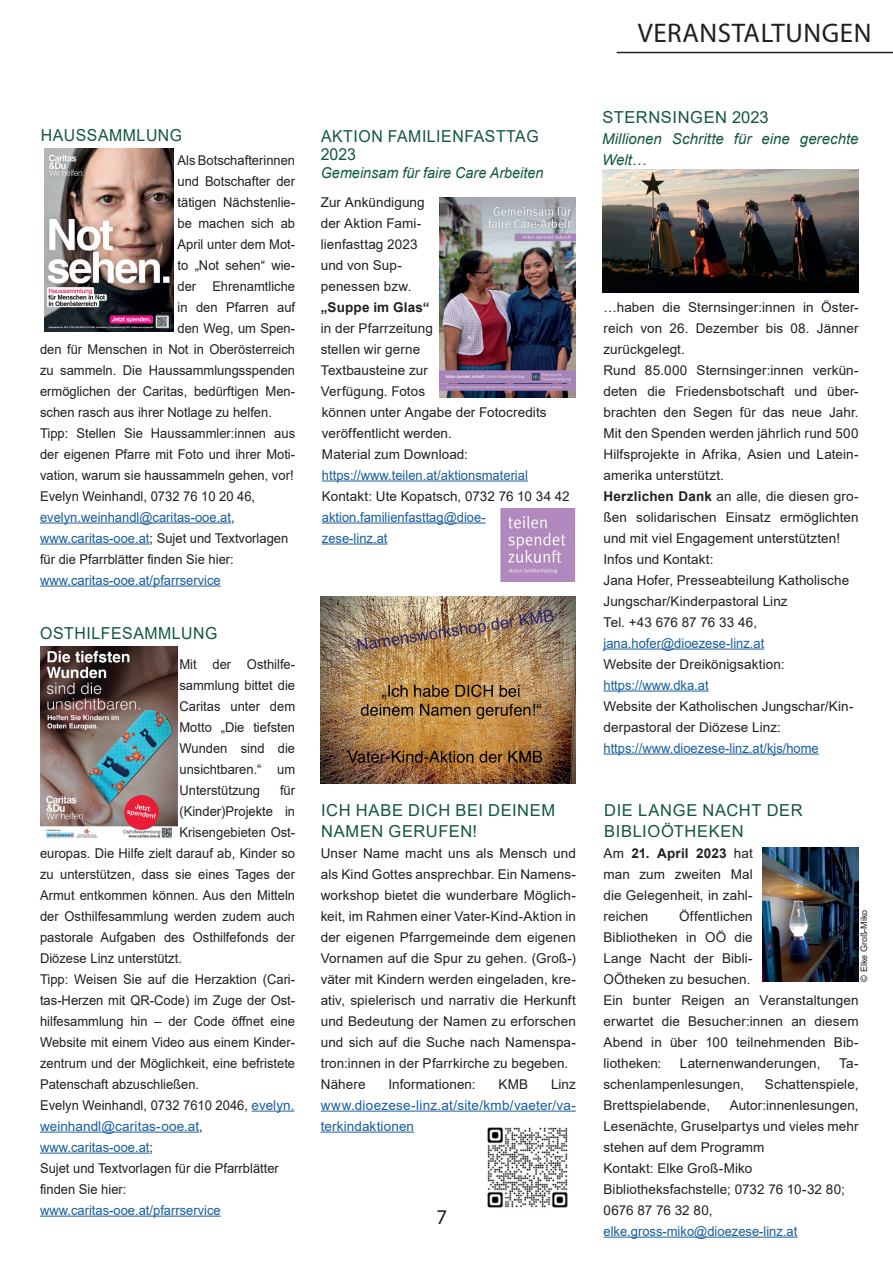
<style>
.page{position:relative;width:893px;height:1263px;background:#fff}
.page>*{position:absolute;margin:0;border:0;box-sizing:border-box;transform-origin:0 0}
.t1{font:27px "Myriad Pro";letter-spacing:.02em;color:#231f20}
.t2{font:21px "Myriad Pro";color:#231f20}
.t3{font:16.5px/21px "Arial";letter-spacing:.035em;color:#125742}
.t4{font:16.5px/18px "Arial";letter-spacing:.035em;color:#125742;scale:.96 1}
.t5{font:italic 15px/21px "Arial";color:#125742}
.t6{font:italic 15px "Arial";color:#125742;scale:.96 1}
.t7{font:13.5px/21px "Arial";letter-spacing:.005em;color:#231f20}
.t8{font:13.5px/21px "Arial";letter-spacing:.005em;color:#231f20;text-align:justify;scale:.96 1}
.t9{font:13.5px/21px "Arial";color:#175d9e;scale:.96 1}
.t10{font:13.5px/21px "Arial";color:#175d9e}
.t11{font:700 13.5px "Arial";letter-spacing:.015em;color:#231f20}
.t12{font:9px "Arial";color:#231f20}
.s1{color:#175d9e}
.s2{font-weight:700}
</style>
<div class="page">
<hr style="left:321px;top:1110px;width:255px;height:1px;background:#175d9e">
<hr style="left:321px;top:1131px;width:93px;height:1px;background:#175d9e">
<img style="left:487px;top:1127px;width:81px;height:81px">
<img style="left:320px;top:596px;width:256px;height:187px">
<hr style="left:603px;top:1236px;width:194px;height:1px;background:#175d9e">
<img style="left:762px;top:848px;width:97px;height:133px">
<hr style="left:617px;top:52px;width:276px;height:1px;background:#231f20">
<img style="left:500px;top:508px;width:76px;height:74px">
<img style="left:602px;top:170px;width:257px;height:122px">
<img style="left:45px;top:149px;width:129px;height:183px">
<img style="left:40px;top:647px;width:138px;height:191px">
<hr style="left:252px;top:1110px;width:42px;height:1px;background:#175d9e">
<hr style="left:40px;top:1131px;width:159px;height:1px;background:#175d9e">
<hr style="left:40px;top:1152px;width:110px;height:1px;background:#175d9e">
<hr style="left:40px;top:1215px;width:181px;height:1px;background:#175d9e">
<hr style="left:40px;top:522px;width:191px;height:1px;background:#175d9e">
<hr style="left:40px;top:543px;width:110px;height:1px;background:#175d9e">
<hr style="left:40px;top:585px;width:181px;height:1px;background:#175d9e">
<hr style="left:603px;top:648px;width:161px;height:1px;background:#175d9e">
<hr style="left:603px;top:690px;width:106px;height:1px;background:#175d9e">
<hr style="left:603px;top:753px;width:216px;height:1px;background:#175d9e">
<img style="left:440px;top:197px;width:136px;height:200px">
<hr style="left:322px;top:480px;width:206px;height:1px;background:#175d9e">
<hr style="left:322px;top:522px;width:164px;height:1px;background:#175d9e">
<hr style="left:322px;top:543px;width:65px;height:1px;background:#175d9e">
<h1 class="t1" style="left:638px;top:16px;width:235px">VERANSTALTUNGEN</h1>
<p class="t4" style="left:41px;top:126px;width:149px">HAUSSAMMLUNG</p>
<p class="t8" style="left:178px;top:149px;width:124px">Als Botschafterinnen und Botschafter der tätigen Nächstenlie&shy;be machen sich ab April unter dem Mot&shy;to „Not sehen“ wie&shy;der Ehrenamtliche in den Pfarren auf den Weg, um Spen-</p>
<p class="t8" style="left:40px;top:338px;width:267px;text-align:left">den für Menschen in Not in Oberösterreich zu sammeln. Die Haussammlungsspenden ermöglichen der Caritas, bedürftigen Men&shy;schen rasch aus ihrer Notlage zu helfen.<br>Tipp: Stellen Sie Haussammler:innen aus der eigenen Pfarre mit Foto und ihrer Moti&shy;vation, warum sie haussammeln gehen, vor!<br>Evelyn Weinhandl, 0732 76 10 20 46, <span class="s1">evelyn.weinhandl@caritas-ooe.at</span>, <span class="s1">www.caritas-ooe.at</span>; Sujet und Textvorlagen für die Pfarrblätter finden Sie hier:</p>
<p class="t9" style="left:40px;top:569px;width:190px">www.caritas-ooe.at/pfarrservice</p>
<p class="t4" style="left:40px;top:624px;width:186px">OSTHILFESAMMLUNG</p>
<p class="t8" style="left:179px;top:653px;width:122px">Mit der Osthilfe&shy;sammlung bittet die Caritas unter dem Motto „Die tiefsten Wunden sind die unsichtbaren.“ um Unterstützung</p>
<p class="t8" style="left:179px;top:779px;width:122px;text-indent:101px">für (Kinder)Projekte in Krisengebieten Ost-</p>
<p class="t8" style="left:40px;top:842px;width:267px;text-align:left">europas. Die Hilfe zielt darauf ab, Kinder so zu unterstützen, dass sie eines Tages der Armut entkommen können. Aus den Mitteln der Osthilfesammlung werden zudem auch pastorale Aufgaben des Osthilfefonds der Diözese Linz unterstützt.<br>Tipp: Weisen Sie auf die Herzaktion (Cari&shy;tas-Herzen mit QR-Code) im Zuge der Ost&shy;hilfesammlung hin – der Code öffnet eine Website mit einem Video aus einem Kinder&shy;zentrum und der Möglichkeit, eine befristete Patenschaft abzuschließen.<br>Evelyn Weinhandl, 0732 7610 2046, <span class="s1">evelyn. weinhandl@caritas-ooe.at</span>, <span class="s1">www.caritas-ooe.at</span>;<br>Sujet und Textvorlagen für die Pfarrblätter finden Sie hier:</p>
<p class="t9" style="left:40px;top:1199px;width:190px">www.caritas-ooe.at/pfarrservice</p>
<p class="t4" style="left:321px;top:127px;width:229px">AKTION FAMILIENFASTTAG<br>2023</p>
<p class="t6" style="left:321px;top:163px;width:234px">Gemeinsam für faire Care Arbeiten</p>
<p class="t7" style="left:321px;top:191px;width:105px">Zur Ankündigung der Aktion Fami&shy;lienfasttag 2023 und von Sup&shy;penessen bzw.</p>
<p class="t11" style="left:321px;top:297px;width:110px">„Suppe im Glas“</p>
<p class="t7" style="left:321px;top:317px;width:114px">in der Pfarrzeitung stellen wir gerne<br>Textbausteine zur<br>Verfügung. Fotos</p>
<p class="t7" style="left:322px;top:401px;width:226px">können unter Angabe der Fotocredits veröffentlicht werden.<br>Material zum Download:</p>
<p class="t9" style="left:322px;top:464px;width:216px">https://www.teilen.at/aktionsmaterial</p>
<p class="t7" style="left:322px;top:485px;width:249px">Kontakt: Ute Kopatsch, 0732 76 10 34 42</p>
<p class="t9" style="left:322px;top:506px;width:172px">aktion.familienfasttag@dioe&shy;zese-linz.at</p>
<p class="t3" style="left:321px;top:799px;width:235px">ICH HABE DICH BEI DEINEM<br>NAMEN GERUFEN!</p>
<p class="t7" style="left:321px;top:842px;width:257px">Unser Name macht uns als Mensch und als Kind Gottes ansprechbar. Ein Namens&shy;workshop bietet die wunderbare Möglich&shy;keit, im Rahmen einer Vater-Kind-Aktion in der eigenen Pfarrgemeinde dem eigenen Vornamen auf die Spur zu gehen. (Groß-) väter mit Kindern werden eingeladen, kre&shy;ativ, spielerisch und narrativ die Herkunft und Bedeutung der Namen zu erforschen und sich auf die Suche nach Namenspa&shy;tron:innen in der Pfarrkirche zu begeben.<br>Nähere</p>
<p class="t7" style="left:388px;top:1073px;width:89px">Informationen:</p>
<p class="t7" style="left:498px;top:1073px;width:31px">KMB</p>
<p class="t7" style="left:551px;top:1073px;width:26px">Linz</p>
<p class="t10" style="left:321px;top:1094px;width:257px">www.dioezese-linz.at/site/kmb/vaeter/va&shy;terkindaktionen</p>
<h2 class="t2" style="left:437px;top:1204px;width:12px">7</h2>
<p class="t3" style="left:602px;top:106px;width:168px">STERNSINGEN 2023</p>
<p class="t5" style="left:602px;top:128px;width:258px">Millionen Schritte für eine gerechte<br>Welt…</p>
<p class="t7" style="left:603px;top:296px;width:257px">…haben die Sternsinger:innen in Öster&shy;reich von 26. Dezember bis 08. Jänner zurückgelegt.<br>Rund 85.000 Sternsinger:innen verkün&shy;deten die Friedensbotschaft und über&shy;brachten den Segen für das neue Jahr.<br>Mit den Spenden werden jährlich rund 500<br>Hilfsprojekte in Afrika, Asien und Latein&shy;amerika unterstützt.<br><span class="s2">Herzlichen Dank</span> an alle, die diesen gro&shy;ßen solidarischen Einsatz ermöglichten und mit viel Engagement unterstützten!<br>Infos und Kontakt:<br>Jana Hofer, Presseabteilung Katholische Jungschar/Kinderpastoral Linz<br>Tel. +43 676 87 76 33 46,</p>
<p class="t9" style="left:603px;top:632px;width:169px">jana.hofer@dioezese-linz.at</p>
<p class="t7" style="left:603px;top:653px;width:182px">Website der Dreikönigsaktion:</p>
<p class="t9" style="left:603px;top:674px;width:111px">https://www.dka.at</p>
<p class="t7" style="left:603px;top:695px;width:252px">Website der Katholischen Jungschar/Kin&shy;derpastoral der Diözese Linz:</p>
<p class="t9" style="left:603px;top:737px;width:226px">https://www.dioezese-linz.at/kjs/home</p>
<p class="t3" style="left:604px;top:799px;width:200px">DIE LANGE NACHT DER<br>BIBLIOÖTHEKEN</p>
<p class="t7" style="left:603px;top:842px;width:151px;text-align:justify">Am <span class="s2">21. April 2023</span> hat man zum zweiten Mal die Gelegenheit, in zahl&shy;reichen</p>
<p class="t7" style="left:603px;top:905px;width:257px;text-indent:76px">Öffentlichen<br>Bibliotheken in OÖ die<br>Lange Nacht der Bibli-<br>OÖtheken zu besuchen.<br>Ein bunter Reigen an Veranstaltungen erwartet die Besucher:innen an diesem<br>Abend in über 100 teilnehmenden Bib&shy;liotheken:</p>
<p class="t12" style="left:858px;top:981px;width:73px;rotate:-90deg">© Elke Groß-Miko</p>
<p class="t7" style="left:680px;top:1052px;width:142px">Laternenwanderungen,</p>
<p class="t7" style="left:839px;top:1052px;width:21px">Ta-</p>
<p class="t7" style="left:603px;top:1073px;width:142px">schenlampenlesungen,</p>
<p class="t7" style="left:765px;top:1073px;width:95px">Schattenspiele,</p>
<p class="t7" style="left:603px;top:1094px;width:108px">Brettspielabende,</p>
<p class="t7" style="left:603px;top:1094px;width:257px;text-indent:126px">Autor:innenlesungen,<br>Lesenächte, Gruselpartys und vieles mehr stehen auf dem Programm<br>Kontakt: Elke Groß-Miko<br>Bibliotheksfachstelle; 0732 76 10-32 80;<br>0676 87 76 32 80,</p>
<p class="t9" style="left:603px;top:1220px;width:204px">elke.gross-miko@dioezese-linz.at</p>
</div>
